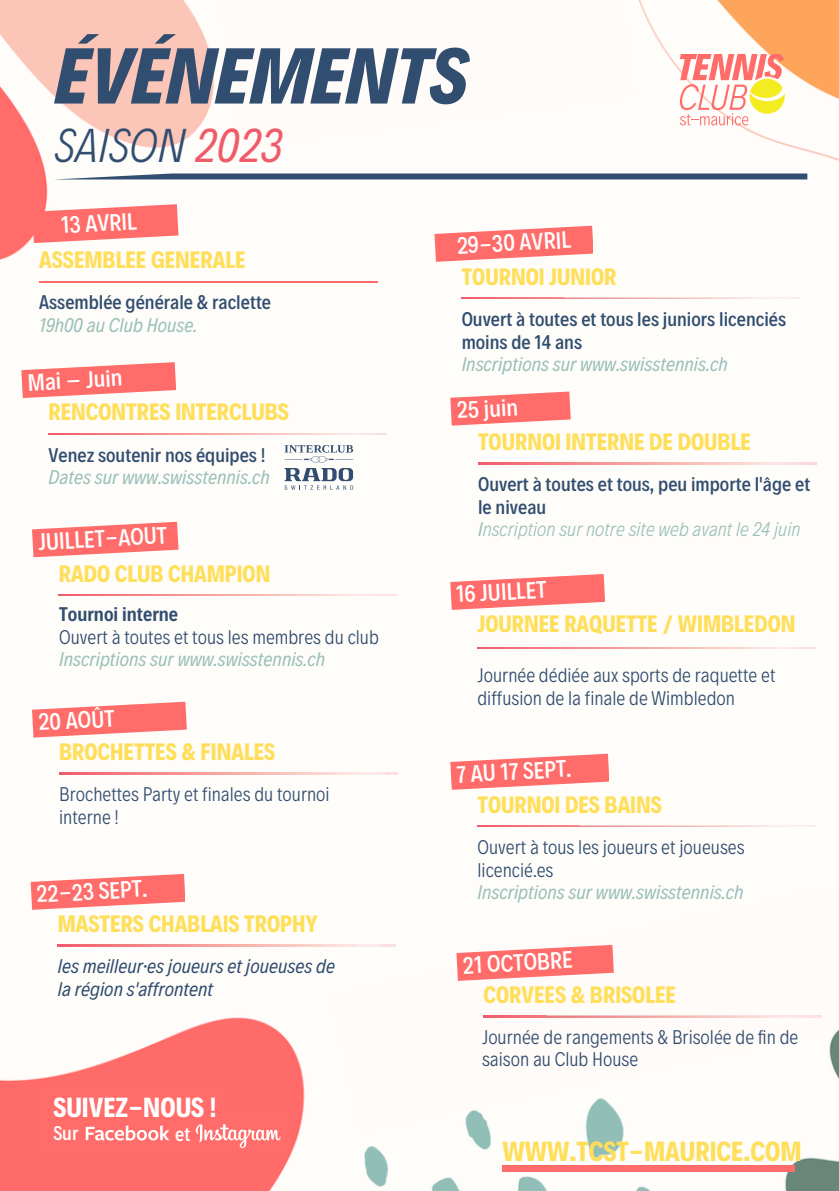
<style>
.page{position:relative;width:839px;height:1191px;background:#fff}
.page>*{position:absolute;margin:0;border:0;box-sizing:border-box;transform-origin:0 0}
.t1{font:italic 800 80px "Decalotype";color:#314d6f}
.t2{font:italic 300 48px "Decalotype";color:#314d6f}
.t3{font:700 28px "Decalotype";color:#ffde59}
.t4{font:700 28px "Decalotype";color:#fff}
.t5{font:700 24px "Decalotype";color:#ffde59}
.t6{font:500 24px "Decalotype";color:#fff}
.t7{font:300 20px/22.6px "Decalotype";color:#314d6f}
.t8{font:500 20px/22.6px "Decalotype";color:#314d6f}
.t9{font:italic 20px "Decalotype";color:#99bfb9}
.t10{font:italic 20px/22.6px "Decalotype";color:#314d6f}
.t11{font:600 20px "Decalotype";color:#314d6f}
.t12{font:500 20px "Decalotype";color:#fff}
.s1{font-weight:400;color:#f05b6a}
.s2{font-weight:400;font-style:italic;color:#99bfb9}
.s3{font-weight:300;font-style:italic;color:#99bfb9}
</style>
<div class="page">
<img style="left:0;top:0;width:838px;height:1191px">
<div style="left:502px;top:1166px;width:292px;height:6px;background:#ff6c69"></div>
<svg style="left:679px;top:54px;width:106px;height:72px"></svg>
<svg style="left:53px;top:173px;width:754px;height:6px;background:#516985"></svg>
<div style="left:42px;top:1086px;width:183px;height:41px;background:#ff6c69"></div>
<div style="left:42px;top:1115px;width:248px;height:36px;background:#ff6c69"></div>
<svg style="left:86px;top:1126px;width:83px;height:15px"></svg>
<svg style="left:195px;top:1124px;width:85px;height:24px"></svg>
<svg style="left:32px;top:204px;width:146px;height:38px;background:#ff8380"></svg>
<hr style="left:39px;top:281px;width:338px;height:1px;background:#ff6c69">
<svg style="left:284px;top:445px;width:69px;height:45px"></svg>
<svg style="left:21px;top:362px;width:155px;height:36px"></svg>
<img style="left:49px;top:433px;width:337px;height:2px">
<svg style="left:450px;top:754px;width:158px;height:36px"></svg>
<img style="left:477px;top:825px;width:338px;height:2px">
<svg style="left:450px;top:392px;width:120px;height:34px"></svg>
<img style="left:478px;top:463px;width:338px;height:1px">
<svg style="left:32px;top:522px;width:146px;height:35px"></svg>
<img style="left:59px;top:594px;width:338px;height:2px">
<svg style="left:434px;top:226px;width:158px;height:36px"></svg>
<img style="left:461px;top:297px;width:338px;height:2px">
<svg style="left:32px;top:702px;width:154px;height:36px"></svg>
<img style="left:59px;top:773px;width:338px;height:1px">
<svg style="left:331px;top:875px;width:507px;height:257px"></svg>
<svg style="left:456px;top:945px;width:157px;height:36px"></svg>
<img style="left:483px;top:1016px;width:338px;height:1px">
<svg style="left:31px;top:874px;width:154px;height:36px"></svg>
<img style="left:58px;top:945px;width:338px;height:1px">
<svg style="left:220px;top:0;width:413px;height:147px"></svg>
<svg style="left:450px;top:574px;width:154px;height:36px"></svg>
<img style="left:477px;top:647px;width:338px;height:2px">
<h1 class="t1" style="left:55px;top:23px;width:414px">ÉVÉNEMENTS</h1>
<h2 class="t2" style="left:55px;top:114px;width:229px">SAISON <span class="s1">2023</span></h2>
<p class="t6" style="left:60px;top:209px;width:77px;rotate:-3deg">13 AVRIL</p>
<p class="t5" style="left:39px;top:243px;width:208px">ASSEMBLEE GENERALE</p>
<p class="t8" style="left:39px;top:290px;width:233px">Assemblée générale &amp; raclette</p>
<p class="t9" style="left:39px;top:312px;width:160px">19h00 au Club House.</p>
<p class="t6" style="left:27px;top:367px;width:96px;rotate:-3deg">Mai – Juin</p>
<p class="t5" style="left:49px;top:396px;width:242px">RENCONTRES INTERCLUBS</p>
<p class="t8" style="left:49px;top:442px;width:218px">Venez soutenir nos équipes !</p>
<p class="t9" style="left:49px;top:464px;width:223px">Dates sur www.swisstennis.ch</p>
<p class="t6" style="left:37px;top:526px;width:130px;rotate:-3deg">JUILLET-AOUT</p>
<p class="t5" style="left:59px;top:558px;width:213px">RADO CLUB CHAMPION</p>
<p class="t11" style="left:59px;top:601px;width:120px">Tournoi interne</p>
<p class="t7" style="left:59px;top:624px;width:321px">Ouvert à toutes et tous les membres du club</p>
<p class="t9" style="left:59px;top:646px;width:267px">Inscriptions sur www.swisstennis.ch</p>
<p class="t6" style="left:37px;top:706px;width:78px;rotate:-3deg">20 AOÛT</p>
<p class="t5" style="left:59px;top:736px;width:218px">BROCHETTES &amp; FINALES</p>
<p class="t7" style="left:59px;top:782px;width:272px">Brochettes Party et finales du tournoi interne !</p>
<p class="t6" style="left:35px;top:878px;width:112px;rotate:-3deg">22-23 SEPT.</p>
<p class="t5" style="left:58px;top:908px;width:261px">MASTERS CHABLAIS TROPHY</p>
<p class="t10" style="left:58px;top:954px;width:279px">les meilleur·es joueurs et joueuses de la région s'affrontent</p>
<h3 class="t4" style="left:53px;top:1088px;width:165px">SUIVEZ-NOUS !</h3>
<p class="t12" style="left:53px;top:1120px;width:27px">Sur</p>
<p class="t12" style="left:175px;top:1121px;width:17px">et</p>
<p class="t6" style="left:456px;top:230px;width:116px;rotate:-3deg">29-30 AVRIL</p>
<p class="t5" style="left:461px;top:261px;width:156px">TOURNOI JUNIOR</p>
<p class="t8" style="left:461px;top:307px;width:326px">Ouvert à toutes et tous les juniors licenciés moins de 14 ans</p>
<p class="t9" style="left:461px;top:351px;width:267px">Inscriptions sur www.swisstennis.ch</p>
<p class="t6" style="left:456px;top:394px;width:63px;rotate:-3deg">25 juin</p>
<p class="t5" style="left:478px;top:426px;width:274px">TOURNOI INTERNE DE DOUBLE</p>
<p class="t8" style="left:478px;top:472px;width:334px">Ouvert à toutes et tous, peu importe l'âge et le niveau<br><span class="s2">I</span><span class="s3">nscription sur notre site web avant le 24 juin</span></p>
<p class="t6" style="left:455px;top:578px;width:92px;rotate:-3deg">16 JUILLET</p>
<p class="t5" style="left:477px;top:608px;width:319px">JOURNEE RAQUETTE / WIMBLEDON</p>
<p class="t7" style="left:477px;top:663px;width:299px">Journée dédiée aux sports de raquette et diffusion de la finale de Wimbledon</p>
<p class="t6" style="left:456px;top:758px;width:116px;rotate:-3deg">7 AU 17 SEPT.</p>
<p class="t5" style="left:477px;top:789px;width:186px">TOURNOI DES BAINS</p>
<p class="t7" style="left:477px;top:835px;width:269px">Ouvert à tous les joueurs et joueuses licencié.es</p>
<p class="t9" style="left:477px;top:879px;width:267px">Inscriptions sur www.swisstennis.ch</p>
<p class="t6" style="left:462px;top:949px;width:112px;rotate:-3deg">21 OCTOBRE</p>
<p class="t5" style="left:483px;top:979px;width:194px">CORVEES &amp; BRISOLEE</p>
<p class="t7" style="left:482px;top:1024px;width:318px">Journée de rangements &amp; Brisolée de fin de saison au Club House</p>
<h3 class="t3" style="left:502px;top:1133px;width:300px">WWW.TCST-MAURICE.COM</h3>
</div>
